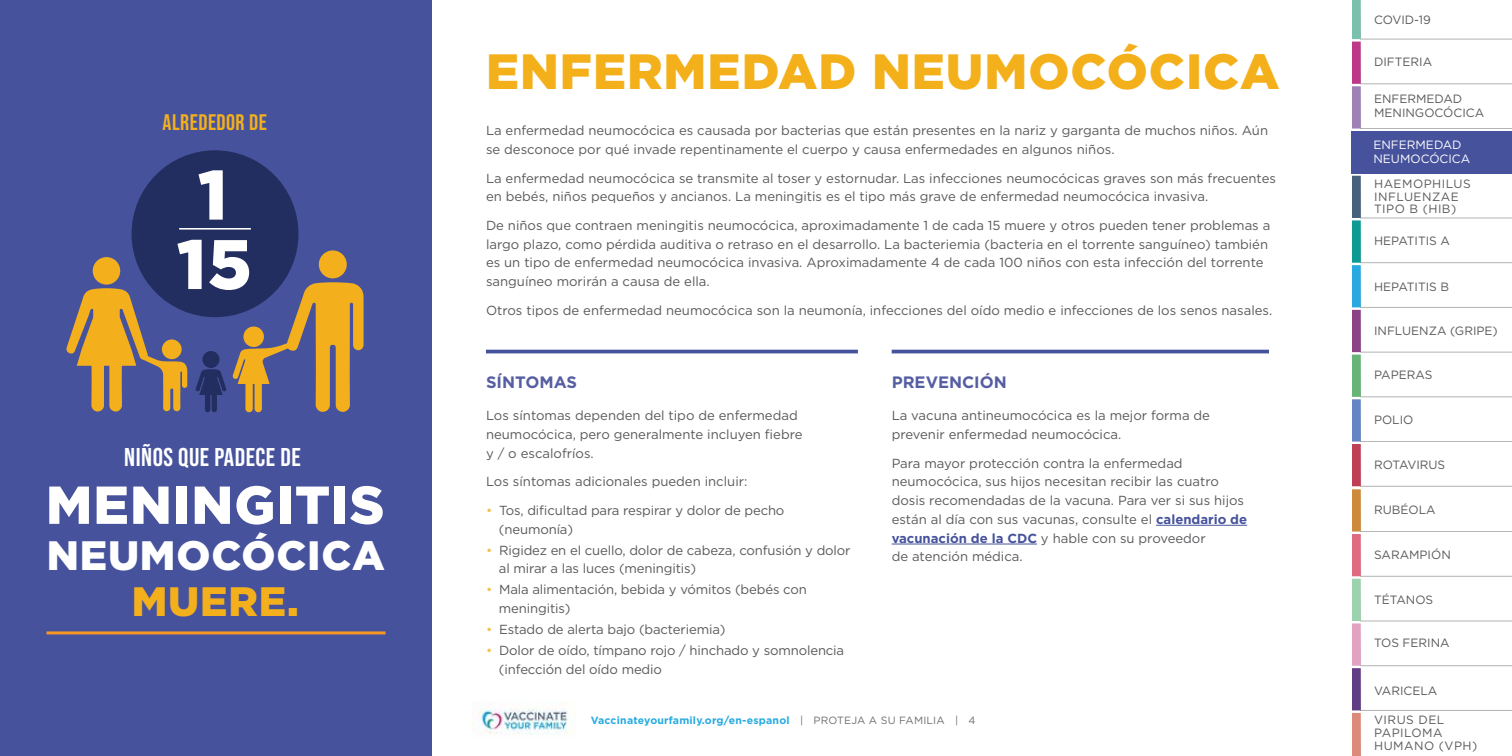
<style>
.page{position:relative;width:1512px;height:756px;background:#fff}
.page>*{position:absolute;margin:0;border:0;box-sizing:border-box;transform-origin:0 0}
.t1{font:900 69.9px "Gotham";color:#fff}
.t2{font:900 53.25px "Gotham";letter-spacing:.02em;color:#fff}
.t3{font:900 49.5px "Gotham";letter-spacing:.02em;color:#f4b01b}
.t4{font:900 41.1px "Gotham";letter-spacing:.02em;color:#fff}
.t5{font:900 41.1px "Gotham";letter-spacing:.02em;color:#f3b01c}
.t6{font:25.8px "Bebas Neue";letter-spacing:.02em;color:#fff}
.t7{font:22.5px "Bebas Neue";letter-spacing:.02em;color:#f3b01c}
.t8{font:700 16.5px "Gotham";color:#565ea3}
.t9{font:13.2px/18.8px "Gotham";color:#58595b}
.t10{font:12px/14.2px "Gotham";color:#58595b}
.t11{font:12px/12.8px "Gotham";letter-spacing:.04em;color:#58595b}
.t12{font:12px/14.2px "Gotham";color:#fff}
.t13{font:700 10.5px "Gotham";letter-spacing:.02em;color:#28aae1}
.s1{color:#f7be4f}
.s2{font-weight:700;color:#46529c}
.s3{font-weight:400;color:#6d6e71}
</style>
<div class="page">
<svg style="left:1352px;top:0;width:160px;height:756px"></svg>
<img style="left:472px;top:703px;width:99px;height:32px">
<div style="left:0;top:0;width:432px;height:756px;background:#46529c"></div>
<div style="left:319px;top:250px;width:28px;height:28px;background:#f3b01c;border-radius:50%"></div>
<svg style="left:195px;top:282px;width:169px;height:130px"></svg>
<div style="left:93px;top:257px;width:27px;height:28px;background:#f3b01c;border-radius:50%"></div>
<svg style="left:66px;top:288px;width:121px;height:124px"></svg>
<hr style="left:46px;top:631px;width:340px;height:3px;background:#f89624">
<div style="left:132px;top:150px;width:166px;height:167px;background:#222d60;border-radius:50%"></div>
<hr style="left:179px;top:228px;width:72px;height:2px;background:#fff">
<hr style="left:892px;top:350px;width:377px;height:3px;background:#46529c">
<hr style="left:486px;top:350px;width:372px;height:3px;background:#46529c">
<hr style="left:1156px;top:525px;width:91px;height:1px;background:#46529c">
<hr style="left:892px;top:544px;width:145px;height:1px;background:#46529c">
<div style="left:1352px;top:131px;width:160px;height:42px;background:#46529c"></div>
<h3 class="t7" style="left:163px;top:109px;width:106px">ALREDEDOR DE</h3>
<h1 class="t1" style="left:198px;top:147px;width:31px">1</h1>
<h1 class="t1" style="left:177px;top:216px;width:76px">15</h1>
<h3 class="t6" style="left:124px;top:443px;width:178px">NIÑOS QUE PADECE DE</h3>
<h2 class="t2" style="left:46px;top:468px;width:340px">MENINGITIS</h2>
<h3 class="t4" style="left:47px;top:527px;width:339px">NEUMOCÓCICA</h3>
<h3 class="t5" style="left:132px;top:573px;width:168px">MUERE.</h3>
<h3 class="t3" style="left:486px;top:37px;width:795px">ENFERMEDAD NEUMOCÓCICA</h3>
<p class="t9" style="left:486px;top:121px;width:784px">La enfermedad neumocócica es causada por bacterias que están presentes en la nariz y garganta de muchos niños. Aún se desconoce por qué invade repentinamente el cuerpo y causa enfermedades en algunos niños.</p>
<p class="t9" style="left:486px;top:168px;width:792px">La enfermedad neumocócica se transmite al toser y estornudar. Las infecciones neumocócicas graves son más frecuentes en bebés, niños pequeños y ancianos. La meningitis es el tipo más grave de enfermedad neumocócica invasiva.</p>
<p class="t9" style="left:486px;top:216px;width:786px">De niños que contraen meningitis neumocócica, aproximadamente 1 de cada 15 muere y otros pueden tener problemas a largo plazo, como pérdida auditiva o retraso en el desarrollo. La bacteriemia (bacteria en el torrente sanguíneo) también es un tipo de enfermedad neumocócica invasiva. Aproximadamente 4 de cada 100 niños con esta infección del torrente sanguíneo morirán a causa de ella.</p>
<p class="t9" style="left:486px;top:300px;width:788px">Otros tipos de enfermedad neumocócica son la neumonía, infecciones del oído medio e infecciones de los senos nasales.</p>
<p class="t8" style="left:486px;top:371px;width:93px">SÍNTOMAS</p>
<p class="t9" style="left:486px;top:406px;width:318px">Los síntomas dependen del tipo de enfermedad neumocócica, pero generalmente incluyen fiebre y / o escalofríos.</p>
<p class="t9" style="left:486px;top:472px;width:263px">Los síntomas adicionales pueden incluir:</p>
<p class="t9" style="left:499px;top:501px;width:287px;text-indent:-13px"><span class="s1">•</span> Tos, dificultad para respirar y dolor de pecho (neumonía)</p>
<p class="t9" style="left:499px;top:540px;width:353px;text-indent:-13px"><span class="s1">•</span> Rigidez en el cuello, dolor de cabeza, confusión y dolor al mirar a las luces (meningitis)</p>
<p class="t9" style="left:499px;top:580px;width:309px;text-indent:-13px"><span class="s1">•</span> Mala alimentación, bebida y vómitos (bebés con meningitis)</p>
<p class="t9" style="left:486px;top:620px;width:241px"><span class="s1">•</span> Estado de alerta bajo (bacteriemia)</p>
<p class="t9" style="left:499px;top:641px;width:347px;text-indent:-13px"><span class="s1">•</span> Dolor de oído, tímpano rojo / hinchado y somnolencia (infección del oído medio</p>
<p class="t8" style="left:892px;top:371px;width:117px">PREVENCIÓN</p>
<p class="t9" style="left:892px;top:406px;width:320px">La vacuna antineumocócica es la mejor forma de prevenir enfermedad neumocócica.</p>
<p class="t9" style="left:892px;top:453px;width:357px">Para mayor protección contra la enfermedad neumocócica, sus hijos necesitan recibir las cuatro dosis recomendadas de la vacuna. Para ver si sus hijos están al día con sus vacunas, consulte el <span class="s2">calendario de vacunación de la CDC</span> y hable con su proveedor<br>de atención médica.</p>
<p class="t13" style="left:591px;top:714px;width:386px">Vaccinateyourfamily.org/en-espanol <span class="s3">| PROTEJA A SU FAMILIA | 4</span></p>
<p class="t10" style="left:1374px;top:12px;width:58px">COVID-19</p>
<p class="t10" style="left:1374px;top:55px;width:60px">DIFTERIA</p>
<p class="t10" style="left:1374px;top:91px;width:112px">ENFERMEDAD<br>MENINGOCÓCICA</p>
<p class="t12" style="left:1373px;top:137px;width:98px">ENFERMEDAD<br>NEUMOCÓCICA</p>
<p class="t11" style="left:1374px;top:177px;width:98px">HAEMOPHILUS<br>INFLUENZAE<br>TIPO B (HIB)</p>
<p class="t10" style="left:1374px;top:233px;width:77px">HEPATITIS A</p>
<p class="t10" style="left:1374px;top:279px;width:77px">HEPATITIS B</p>
<p class="t10" style="left:1374px;top:323px;width:125px">INFLUENZA (GRIPE)</p>
<p class="t10" style="left:1374px;top:367px;width:60px">PAPERAS</p>
<p class="t10" style="left:1374px;top:413px;width:41px">POLIO</p>
<p class="t10" style="left:1374px;top:457px;width:73px">ROTAVIRUS</p>
<p class="t10" style="left:1374px;top:503px;width:63px">RUBÉOLA</p>
<p class="t10" style="left:1374px;top:548px;width:78px">SARAMPIÓN</p>
<p class="t10" style="left:1374px;top:592px;width:61px">TÉTANOS</p>
<p class="t10" style="left:1374px;top:635px;width:77px">TOS FERINA</p>
<p class="t10" style="left:1374px;top:683px;width:65px">VARICELA</p>
<p class="t11" style="left:1374px;top:714px;width:105px">VIRUS DEL<br>PAPILOMA<br>HUMANO (VPH)</p>
</div>
